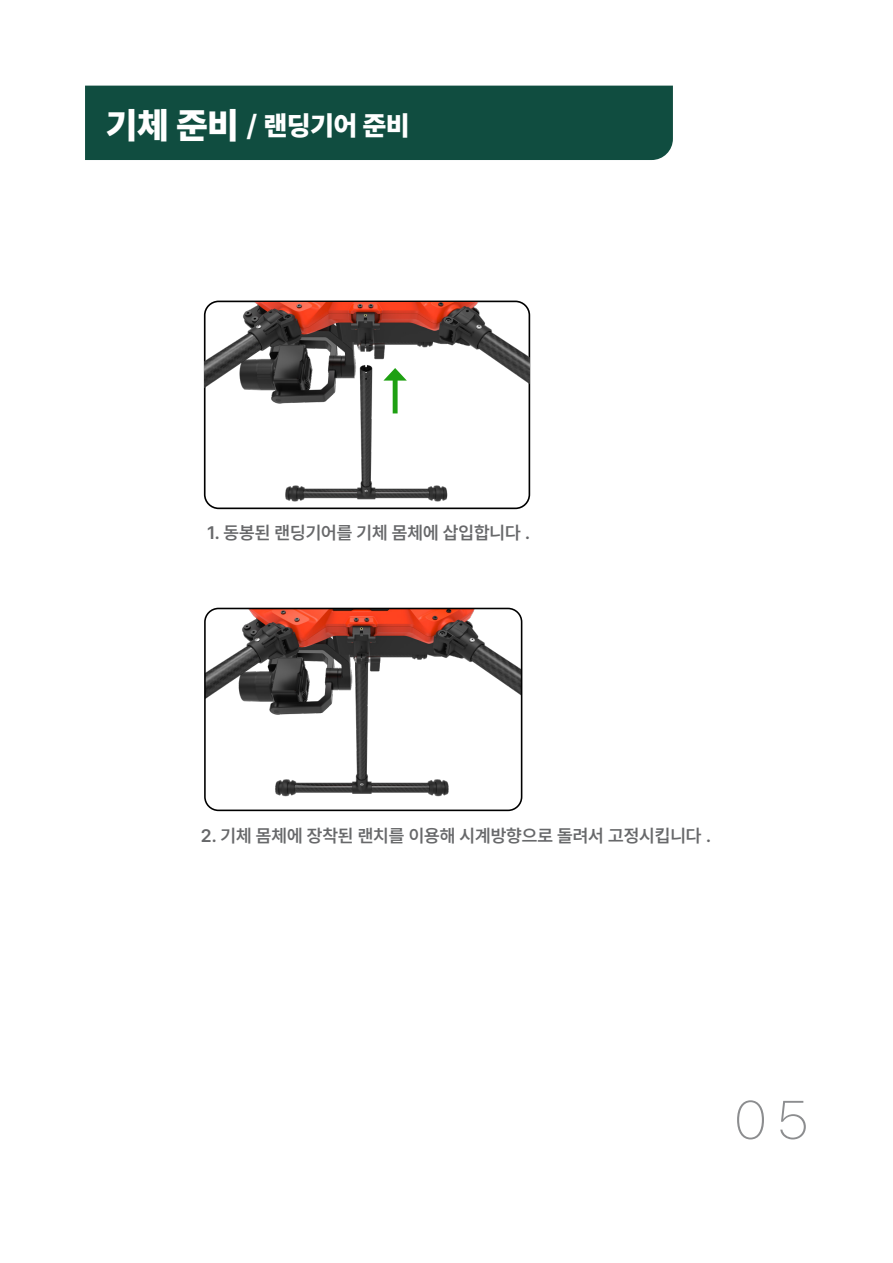
<style>
.page{position:relative;width:893px;height:1263px;background:#fff}
.page>*{position:absolute;margin:0;border:0;box-sizing:border-box;transform-origin:0 0}
.t1{font:100 54px "SF Pro Display";color:#8c8d8f}
.t2{font:900 27px "Pretendard";color:#fff}
.t3{font:600 18px "Pretendard";color:#67686a}
.s1{font-size:36px}
.s2{font-weight:600;font-size:30px}
</style>
<div class="page">
<div style="left:85px;top:86px;width:588px;height:74px;background:#104d40"></div>
<img style="left:205px;top:303px;width:324px;height:207px">
<div style="left:393px;top:376px;width:5px;height:37px;background:#1ea012"></div>
<svg style="left:383px;top:368px;width:24px;height:13px"></svg>
<img style="left:206px;top:608px;width:316px;height:202px">
<div style="left:204px;top:608px;width:318px;height:203px;border:2px solid #000;border-radius:14px"></div>
<p class="t2" style="left:106px;top:106px;width:305px"><span class="s1">기체 준비</span> <span class="s2">/</span> 랜딩기어 준비</p>
<p class="t3" style="left:207px;top:520px;width:324px">1. 동봉된 랜딩기어를 기체 몸체에 삽입합니다 .</p>
<p class="t3" style="left:201px;top:823px;width:512px">2. 기체 몸체에 장착된 랜치를 이용해 시계방향으로 돌려서 고정시킵니다 .</p>
<p class="t1" style="left:735px;top:1089px;width:75px">05</p>
</div>
